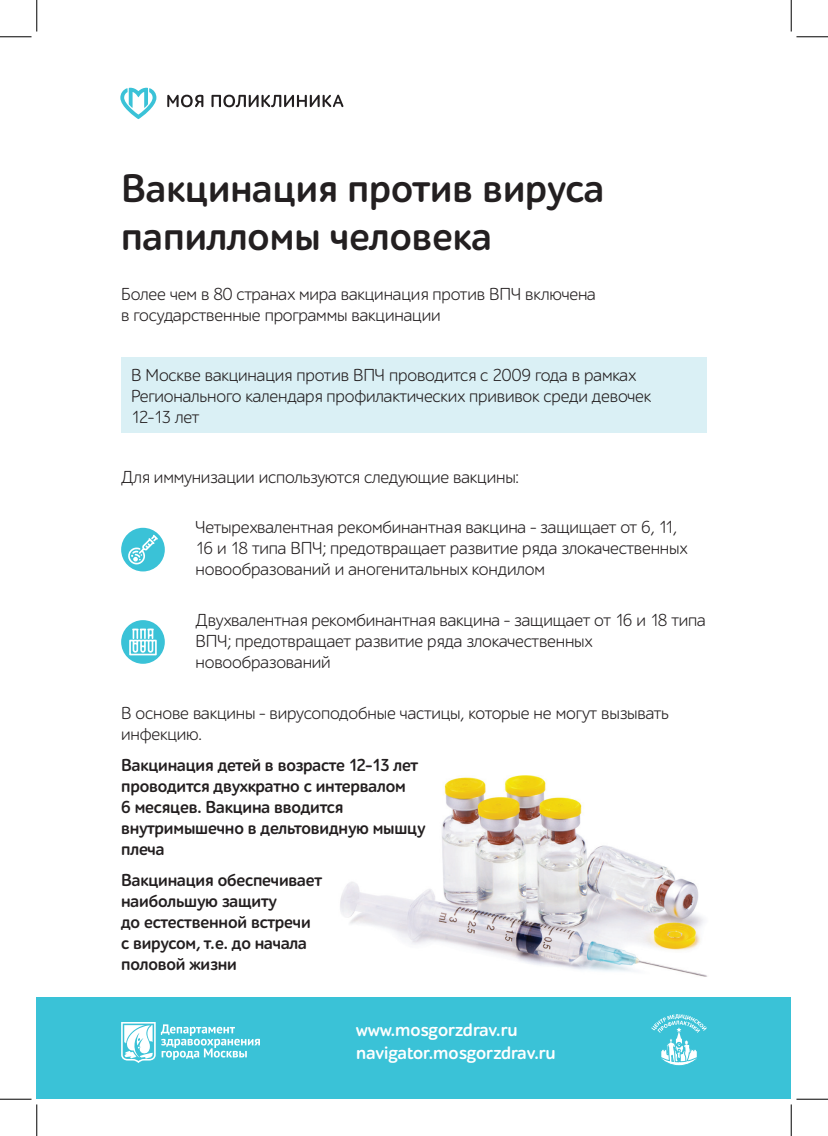
<style>
.page{position:relative;width:828px;height:1136px;background:#fff}
.page>*{position:absolute;margin:0;border:0;box-sizing:border-box;transform-origin:0 0}
.t1{font:700 40.25px/48.3px "ALS Schlangesans";color:#231f20}
.t2{font:700 18.38px/23.3px "ALS Schlangesans";color:#fff}
.t3{font:17.5px/21px "ALS Schlangesans";letter-spacing:-.01em;color:#231f20}
.t4{font:700 17.5px/21px "ALS Schlangesans";letter-spacing:-.01em;color:#231f20}
</style>
<div class="page">
<div style="left:37px;top:997px;width:754px;height:101px;background:#3ac2d7"></div>
<svg style="left:121px;top:1022px;width:139px;height:40px"></svg>
<svg style="left:651px;top:1014px;width:55px;height:52px"></svg>
<svg style="left:120px;top:88px;width:36px;height:31px"></svg>
<svg style="left:167px;top:95px;width:36px;height:12px"></svg>
<svg style="left:211px;top:95px;width:132px;height:12px"></svg>
<img style="left:340px;top:775px;width:368px;height:202px">
<div style="left:121px;top:357px;width:585px;height:75px;background:#daf0f5"></div>
<div style="left:121px;top:527px;width:44px;height:44px;background:#3ac2d7;border-radius:50%"></div>
<div style="left:121px;top:620px;width:44px;height:43px;background:#3ac2d7;border-radius:50%"></div>
<svg style="left:127px;top:534px;width:31px;height:32px"></svg>
<svg style="left:129px;top:628px;width:28px;height:27px"></svg>
<hr style="left:0;top:36px;width:32px;height:1px;background:#000">
<hr style="left:796px;top:36px;width:32px;height:1px;background:#000">
<hr style="left:0;top:1098px;width:32px;height:1px;background:#000">
<hr style="left:796px;top:1098px;width:32px;height:1px;background:#000">
<hr style="left:36px;top:0;width:1px;height:31px;background:#000">
<hr style="left:36px;top:1104px;width:1px;height:31px;background:#000">
<hr style="left:790px;top:0;width:1px;height:31px;background:#000">
<hr style="left:790px;top:1104px;width:1px;height:31px;background:#000">
<h1 class="t1" style="left:121px;top:165px;width:484px">Вакцинация против вируса папилломы человека</h1>
<p class="t3" style="left:121px;top:284px;width:476px">Более чем в 80 странах мира вакцинация против ВПЧ включена в государственные программы вакцинации</p>
<p class="t3" style="left:131px;top:365px;width:521px">В Москве вакцинация против ВПЧ проводится с 2009 года в рамках<br>Регионального календаря профилактических прививок среди девочек<br>12–13 лет</p>
<p class="t3" style="left:121px;top:466px;width:399px">Для иммунизации используются следующие вакцины:</p>
<p class="t3" style="left:195px;top:517px;width:493px">Четырехвалентная рекомбинантная вакцина – защищает от 6, 11,<br>16 и 18 типа ВПЧ; предотвращает развитие ряда злокачественных новообразований и аногенитальных кондилом</p>
<p class="t3" style="left:195px;top:610px;width:512px">Двухвалентная рекомбинантная вакцина – защищает от 16 и 18 типа<br>ВПЧ; предотвращает развитие ряда злокачественных новообразований</p>
<p class="t3" style="left:121px;top:703px;width:549px">В основе вакцины – вирусоподобные частицы, которые не могут вызывать инфекцию.</p>
<p class="t4" style="left:121px;top:754px;width:305px">Вакцинация детей в возрасте 12–13 лет проводится двухкратно с интервалом<br>6 месяцев. Вакцина вводится внутримышечно в дельтовидную мышцу плеча</p>
<p class="t4" style="left:121px;top:869px;width:202px">Вакцинация обеспечивает наибольшую защиту<br>до естественной встречи с вирусом, т.е. до начала половой жизни</p>
<p class="t2" style="left:355px;top:1017px;width:201px">www.mosgorzdrav.ru navigator.mosgorzdrav.ru</p>
</div>
